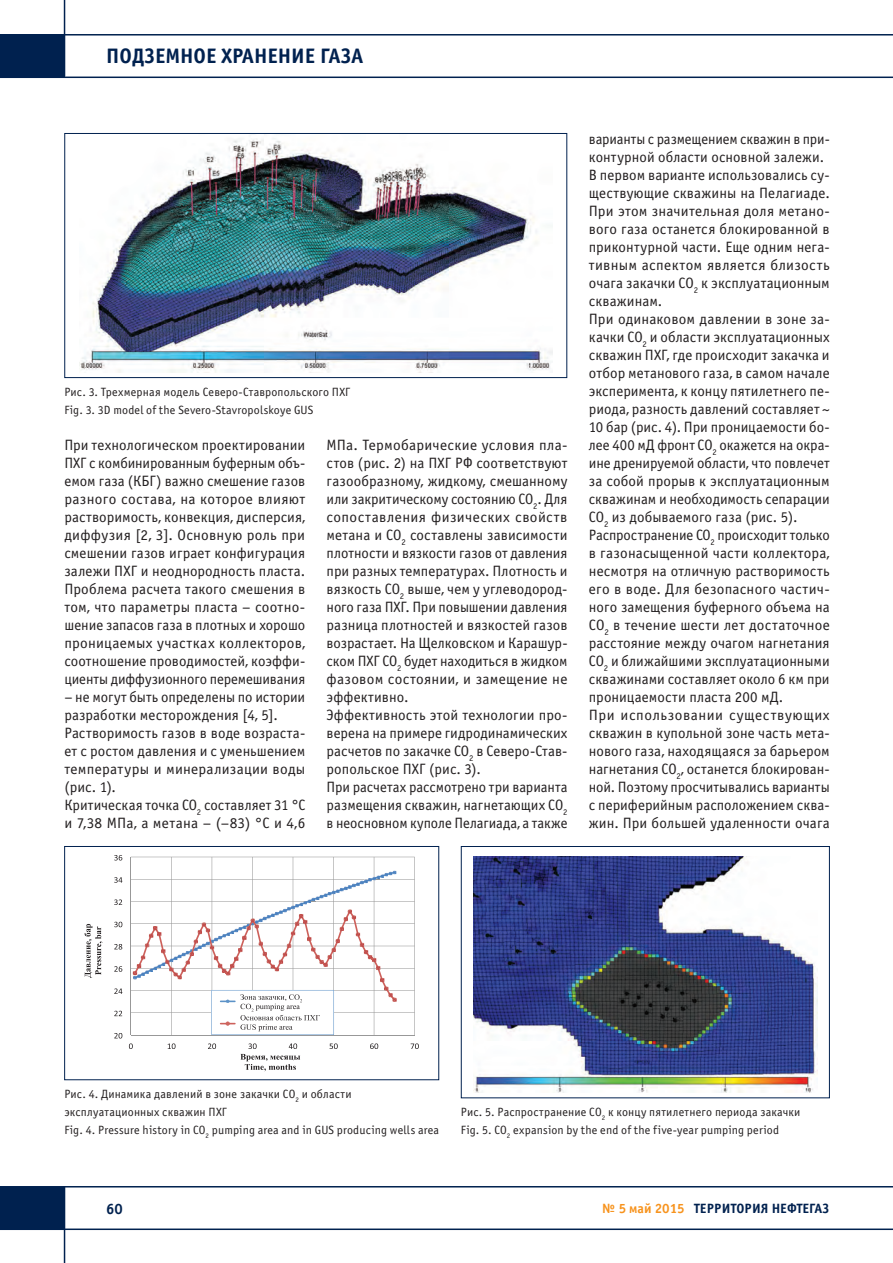
<style>
.page{position:relative;width:893px;height:1263px;background:#fff}
.page>*{position:absolute;margin:0;border:0;box-sizing:border-box;transform-origin:0 0}
.t1{font:700 21px "Officina Sans C";color:#00214f}
.text-osnova{font:15px/18px "Officina Sans C";letter-spacing:.005em;color:#231f20;text-align:justify}
.t2{font:700 15px "Officina Sans C";color:#00214f}
.t3{font:700 13.5px "Officina Sans C";color:#00214f}
.text-osnova-2{font:12px/18px "Officina Sans C";letter-spacing:.015em;color:#231f20}
.s1{color:#f7931d}
</style>
<div class="page">
<hr style="left:0;top:77px;width:893px;height:1px;background:#00214f">
<hr style="left:64px;top:0;width:1px;height:77px;background:#00214f">
<hr style="left:0;top:34px;width:893px;height:2px;background:#00214f">
<div style="left:0;top:35px;width:64px;height:42px;background:#00214f"></div>
<hr style="left:0;top:1186px;width:893px;height:1px;background:#00214f">
<hr style="left:64px;top:1186px;width:1px;height:77px;background:#00214f">
<hr style="left:0;top:1228px;width:893px;height:2px;background:#00214f">
<div style="left:0;top:1187px;width:64px;height:42px;background:#00214f"></div>
<img style="left:80px;top:138px;width:472px;height:235px">
<div style="left:64px;top:133px;width:503px;height:245px;border:1px solid #00214f"></div>
<hr style="left:131px;top:1012px;width:284px;height:1px;background:#989898">
<hr style="left:131px;top:990px;width:284px;height:1px;background:#989898">
<hr style="left:131px;top:968px;width:284px;height:1px;background:#989898">
<hr style="left:131px;top:946px;width:284px;height:1px;background:#989898">
<hr style="left:131px;top:923px;width:284px;height:1px;background:#989898">
<hr style="left:131px;top:901px;width:284px;height:1px;background:#989898">
<hr style="left:131px;top:879px;width:284px;height:1px;background:#989898">
<hr style="left:131px;top:857px;width:284px;height:1px;background:#989898">
<hr style="left:414px;top:857px;width:1px;height:178px;background:#989898">
<hr style="left:374px;top:857px;width:1px;height:178px;background:#989898">
<hr style="left:333px;top:857px;width:1px;height:178px;background:#989898">
<hr style="left:293px;top:857px;width:1px;height:178px;background:#989898">
<hr style="left:252px;top:857px;width:1px;height:178px;background:#989898">
<hr style="left:212px;top:857px;width:1px;height:178px;background:#989898">
<hr style="left:171px;top:857px;width:1px;height:178px;background:#989898">
<hr style="left:131px;top:857px;width:1px;height:178px;background:#989898">
<hr style="left:131px;top:1035px;width:284px;height:1px;background:#989898">
<svg style="left:114px;top:1033px;width:8px;height:5px"></svg>
<svg style="left:114px;top:1011px;width:8px;height:5px"></svg>
<svg style="left:114px;top:988px;width:8px;height:6px"></svg>
<svg style="left:114px;top:966px;width:8px;height:6px"></svg>
<svg style="left:114px;top:944px;width:8px;height:5px"></svg>
<svg style="left:114px;top:922px;width:8px;height:5px"></svg>
<svg style="left:114px;top:899px;width:8px;height:6px"></svg>
<svg style="left:114px;top:877px;width:8px;height:6px"></svg>
<svg style="left:114px;top:855px;width:8px;height:5px"></svg>
<svg style="left:129px;top:1043px;width:4px;height:6px"></svg>
<svg style="left:168px;top:1043px;width:8px;height:6px"></svg>
<svg style="left:208px;top:1043px;width:8px;height:6px"></svg>
<svg style="left:330px;top:1043px;width:8px;height:6px"></svg>
<svg style="left:370px;top:1043px;width:8px;height:6px"></svg>
<svg style="left:411px;top:1043px;width:8px;height:6px"></svg>
<svg style="left:85px;top:924px;width:18px;height:54px"></svg>
<svg style="left:240px;top:1043px;width:60px;height:28px"></svg>
<svg style="left:133px;top:871px;width:264px;height:164px"></svg>
<div style="left:64px;top:846px;width:375px;height:234px;border:1px solid #00214f"></div>
<img style="left:473px;top:856px;width:344px;height:236px">
<div style="left:461px;top:846px;width:369px;height:252px;border:1px solid #00214f"></div>
<h1 class="t1" style="left:106px;top:44px;width:259px">ПОДЗЕМНОЕ ХРАНЕНИЕ ГАЗА</h1>
<p class="text-osnova-2" style="left:64px;top:383px;width:288px">Рис. 3. Трехмерная модель Северо-Ставропольского ПХГ</p>
<p class="text-osnova-2" style="left:64px;top:401px;width:251px">Fig. 3. 3D model of the Severo-Stavropolskoye GUS</p>
<p class="text-osnova" style="left:64px;top:436px;width:242px">При технологическом проектировании ПХГ с комбинированным буферным объ&shy;емом газа (КБГ) важно смешение газов разного состава, на которое влияют растворимость, конвекция, дисперсия, диффузия [2, 3]. Основную роль при смешении газов играет конфигурация залежи ПХГ и неоднородность пласта.<br>Проблема расчета такого смешения в том, что параметры пласта – соотно&shy;шение запасов газа в плотных и хорошо проницаемых участках коллекторов, соотношение проводимостей, коэффи&shy;циенты диффузионного перемешивания</p>
<p class="text-osnova" style="left:64px;top:688px;width:242px">– не могут быть определены по истории разработки месторождения [4, 5].</p>
<p class="text-osnova" style="left:64px;top:724px;width:242px">Растворимость газов в воде возраста&shy;ет с ростом давления и с уменьшением температуры и минерализации воды (рис. 1).</p>
<p class="text-osnova" style="left:64px;top:796px;width:242px">Критическая точка СО<sub>2</sub> составляет 31 °С и 7,38 МПа, а метана – (–83) °С и 4,6</p>
<p class="text-osnova" style="left:327px;top:436px;width:242px">МПа. Термобарические условия пла&shy;стов (рис. 2) на ПХГ РФ соответствуют газообразному, жидкому, смешанному или закритическому состоянию СО<sub>2</sub>. Для сопоставления физических свойств метана и СО<sub>2</sub> составлены зависимости плотности и вязкости газов от давления при разных температурах. Плотность и вязкость СО<sub>2</sub> выше, чем у углеводород&shy;ного газа ПХГ. При повышении давления разница плотностей и вязкостей газов возрастает. На Щелковском и Карашур&shy;ском ПХГ СО<sub>2</sub> будет находиться в жидком фазовом состоянии, и замещение не эффективно.</p>
<p class="text-osnova" style="left:327px;top:706px;width:242px">Эффективность этой технологии про&shy;верена на примере гидродинамических расчетов по закачке СО<sub>2</sub> в Северо-Став&shy;ропольское ПХГ (рис. 3).</p>
<p class="text-osnova" style="left:327px;top:778px;width:242px">При расчетах рассмотрено три варианта размещения скважин, нагнетающих СО<sub>2 </sub>в неосновном куполе Пелагиада, а также</p>
<p class="text-osnova" style="left:589px;top:130px;width:242px">варианты с размещением скважин в при&shy;контурной области основной залежи.</p>
<p class="text-osnova" style="left:589px;top:166px;width:242px">В первом варианте использовались су&shy;ществующие скважины на Пелагиаде.<br>При этом значительная доля метано&shy;вого газа останется блокированной в приконтурной части. Еще одним нега&shy;тивным аспектом является близость очага закачки СО<sub>2</sub> к эксплуатационным скважинам.</p>
<p class="text-osnova" style="left:589px;top:310px;width:242px">При одинаковом давлении в зоне за&shy;качки СО<sub>2</sub> и области эксплуатационных скважин ПХГ, где происходит закачка и отбор метанового газа, в самом начале эксперимента, к концу пятилетнего пе&shy;риода, разность давлений составляет ~ 10 бар (рис. 4). При проницаемости бо&shy;лее 400 мД фронт СО<sub>2</sub> окажется на окра&shy;ине дренируемой области, что повлечет за собой прорыв к эксплуатационным скважинам и необходимость сепарации СО<sub>2</sub> из добываемого газа (рис. 5).</p>
<p class="text-osnova" style="left:589px;top:526px;width:242px">Распространение СО<sub>2</sub> происходит только в газонасыщенной части коллектора, несмотря на отличную растворимость его в воде. Для безопасного частич&shy;ного замещения буферного объема на СО<sub>2</sub> в течение шести лет достаточное расстояние между очагом нагнетания СО<sub>2</sub> и ближайшими эксплуатационными скважинами составляет около 6 км при проницаемости пласта 200 мД.</p>
<p class="text-osnova" style="left:589px;top:706px;width:242px">При использовании существующих скважин в купольной зоне часть мета&shy;нового газа, находящаяся за барьером нагнетания СО<sub>2</sub>, останется блокирован&shy;ной. Поэтому просчитывались варианты с периферийным расположением сква&shy;жин. При большей удаленности очага</p>
<p class="text-osnova-2" style="left:64px;top:1085px;width:289px">Рис. 4. Динамика давлений в зоне закачки СО<sub>2</sub> и области эксплуатационных скважин ПХГ</p>
<p class="text-osnova-2" style="left:64px;top:1121px;width:376px">Fig. 4. Pressure history in СО<sub>2</sub> pumping area and in GUS producing wells area</p>
<p class="text-osnova-2" style="left:461px;top:1103px;width:341px">Рис. 5. Распространение СО<sub>2</sub> к концу пятилетнего периода закачки</p>
<p class="text-osnova-2" style="left:461px;top:1121px;width:320px">Fig. 5. СО<sub>2</sub> expansion by the end of the five-year pumping period</p>
<p class="t2" style="left:106px;top:1200px;width:18px">60</p>
<p class="t3" style="left:602px;top:1201px;width:228px"><span class="s1">№ 5 май 2015</span> ТЕРРИТОРИЯ НЕФТЕГАЗ</p>
</div>
